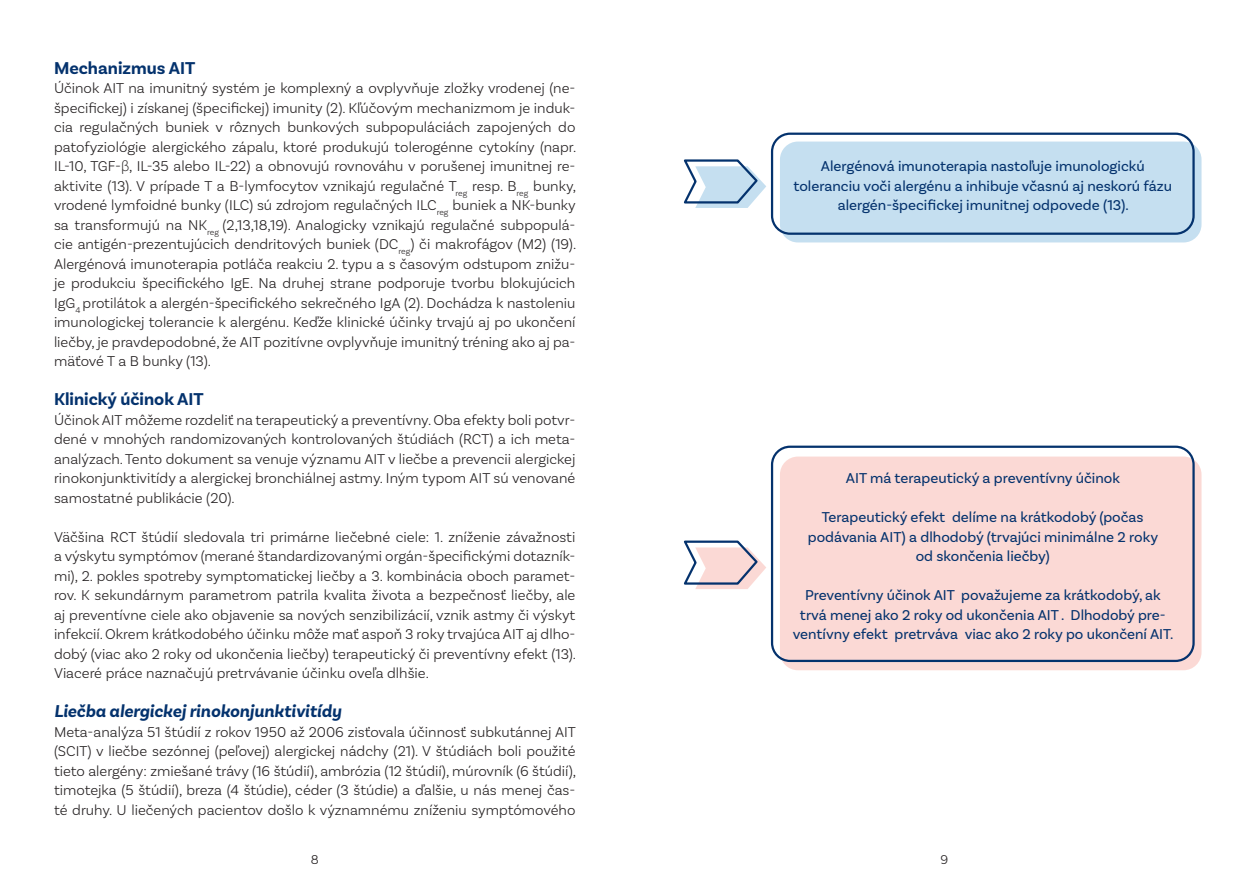
<style>
.page{position:relative;width:1259px;height:893px;background:#fff}
.page>*{position:absolute;margin:0;border:0;box-sizing:border-box;transform-origin:0 0}
.HDL_1{font:italic 700 18px "Basic Sans";color:#04326d}
.HDL_1-2{font:700 18px "Basic Sans";color:#04326d}
.body{font:300 15px/19.5px "Basic Sans";color:#231f20;text-align:justify}
.ramcek{font:15px/19.5px "Basic Sans";color:#04326d;text-align:center}
.t1{font:300 13.5px "Basic Sans";color:#231f20}
.s1{font-family:"Myriad Pro"}
</style>
<div class="page">
<svg style="left:683px;top:159px;width:83px;height:49px"></svg>
<div style="left:780px;top:142px;width:421px;height:100px;background:#c5dff0;border-radius:18px"></div>
<div style="left:771px;top:133px;width:423px;height:102px;border:2px solid #04326d;border-radius:18px"></div>
<svg style="left:684px;top:540px;width:82px;height:49px"></svg>
<div style="left:780px;top:457px;width:421px;height:213px;background:#fbd9d5;border-radius:18px"></div>
<div style="left:771px;top:446px;width:423px;height:216px;border:2px solid #04326d;border-radius:18px"></div>
<p class="HDL_1-2" style="left:54px;top:57px;width:143px">Mechanizmus AIT</p>
<p class="body" style="left:54px;top:78px;width:524px">Účinok AIT na imunitný systém je komplexný a ovplyvňuje zložky vrodenej (ne&shy;špecifickej) i získanej (špecifickej) imunity (2). Kľúčovým mechanizmom je induk&shy;cia regulačných buniek v rôznych bunkových subpopuláciách zapojených do patofyziológie alergického zápalu, ktoré produkujú tolerogénne cytokíny (napr.<br>IL-10, TGF-<span class="s1">β</span>, IL-35 alebo IL-22) a obnovujú rovnováhu v porušenej imunitnej re&shy;aktivite (13). V prípade T a B-lymfocytov vznikajú regulačné T<sub>reg</sub> resp. B<sub>reg</sub> bunky, vrodené lymfoidné bunky (ILC) sú zdrojom regulačných ILC<sub>reg</sub> buniek a NK-bunky sa transformujú na NK<sub>reg</sub> (2,13,18,19). Analogicky vznikajú regulačné subpopulá&shy;cie antigén-prezentujúcich dendritových buniek (DC<sub>reg</sub>) či makrofágov (M2) (19).<br>Alergénová imunoterapia potláča reakciu 2. typu a s časovým odstupom znižu&shy;je produkciu špecifického IgE. Na druhej strane podporuje tvorbu blokujúcich IgG<sub>4</sub> protilátok a alergén-špecifického sekrečného IgA (2). Dochádza k nastoleniu imunologickej tolerancie k alergénu. Keďže klinické účinky trvajú aj po ukončení liečby, je pravdepodobné, že AIT pozitívne ovplyvňuje imunitný tréning ako aj pa&shy;mäťové T a B bunky (13).</p>
<p class="HDL_1-2" style="left:54px;top:388px;width:151px">Klinický účinok AIT</p>
<p class="body" style="left:54px;top:410px;width:523px">Účinok AIT môžeme rozdeliť na terapeutický a preventívny. Oba efekty boli potvr&shy;dené v mnohých randomizovaných kontrolovaných štúdiách (RCT) a ich meta&shy;analýzach. Tento dokument sa venuje významu AIT v liečbe a prevencii alergickej rinokonjunktivitídy a alergickej bronchiálnej astmy. Iným typom AIT sú venované samostatné publikácie (20).</p>
<p class="body" style="left:54px;top:527px;width:524px">Väčšina RCT štúdií sledovala tri primárne liečebné ciele: 1. zníženie závažnosti a výskytu symptómov (merané štandardizovanými orgán-špecifickými dotazník&shy;mi), 2. pokles spotreby symptomatickej liečby a 3. kombinácia oboch paramet&shy;rov. K sekundárnym parametrom patrila kvalita života a bezpečnosť liečby, ale aj preventívne ciele ako objavenie sa nových senzibilizácií, vznik astmy či výskyt infekcií. Okrem krátkodobého účinku môže mať aspoň 3 roky trvajúca AIT aj dlho&shy;dobý (viac ako 2 roky od ukončenia liečby) terapeutický či preventívny efekt (13).<br>Viaceré práce naznačujú pretrvávanie účinku oveľa dlhšie.</p>
<p class="HDL_1" style="left:54px;top:700px;width:289px">Liečba alergickej rinokonjunktivitídy</p>
<p class="body" style="left:54px;top:722px;width:524px">Meta-analýza 51 štúdií z rokov 1950 až 2006 zisťovala účinnosť subkutánnej AIT (SCIT) v liečbe sezónnej (peľovej) alergickej nádchy (21). V štúdiách boli použité tieto alergény: zmiešané trávy (16 štúdií), ambrózia (12 štúdií), múrovník (6 štúdií), timotejka (5 štúdií), breza (4 štúdie), céder (3 štúdie) a ďalšie, u nás menej čas&shy;té druhy. U liečených pacientov došlo k významnému zníženiu symptómového</p>
<p class="ramcek" style="left:793px;top:156px;width:380px">Alergénová imunoterapia nastoľuje imunologickú toleranciu voči alergénu a inhibuje včasnú aj neskorú fázu alergén-špecifickej imunitnej odpovede (13).</p>
<p class="ramcek" style="left:846px;top:468px;width:275px">AIT má terapeutický a preventívny účinok</p>
<p class="ramcek" style="left:808px;top:507px;width:352px">Terapeutický efekt delíme na krátkodobý (počas podávania AIT) a dlhodobý (trvajúci minimálne 2 roky od skončenia liečby)</p>
<p class="ramcek" style="left:793px;top:585px;width:382px">Preventívny účinok AIT považujeme za krátkodobý, ak trvá menej ako 2 roky od ukončenia AIT . Dlhodobý pre&shy;ventívny efekt pretrváva viac ako 2 roky po ukončení AIT.</p>
<p class="t1" style="left:311px;top:851px;width:9px">8</p>
<p class="t1" style="left:940px;top:851px;width:9px">9</p>
</div>
